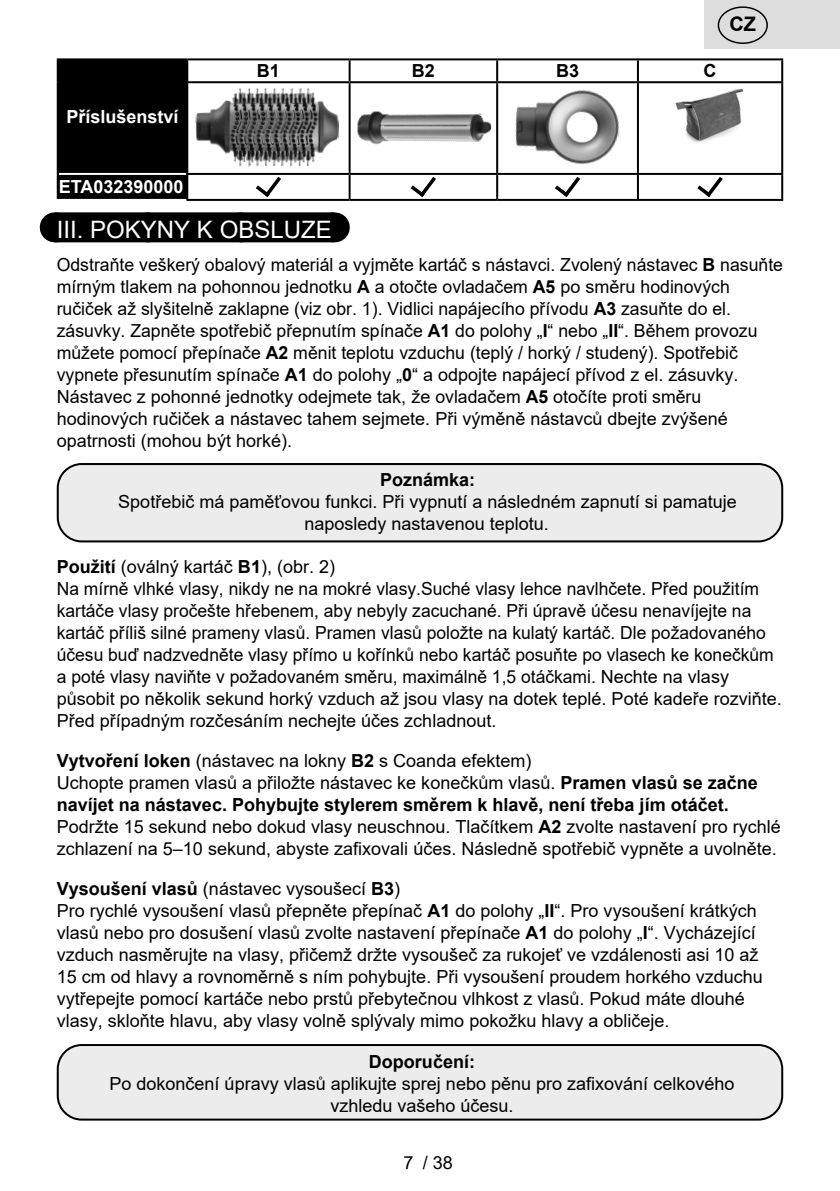
<style>
.page{position:relative;width:840px;height:1191px;background:#fff}
.page>*{position:absolute;margin:0;border:0;box-sizing:border-box;transform-origin:0 0}
.Grafický_nadpis_ETA{font:24px "Arial";color:#fff}
.t1{font:700 20px "Arial";color:#000}
.Normální{font:18px/22px "Arial";color:#000}
.Základní_odstavec{font:700 18px "Arial";color:#fff}
.Normální-2{font:700 18px "Arial";color:#000}
.Základní_odstavec-2{font:700 18px "Arial";color:#000}
.s1{font-weight:700}
</style>
<div class="page">
<div style="left:703px;top:0;width:136px;height:48px;background:#ddd"></div>
<div style="left:717px;top:6px;width:50px;height:38px;border:1px solid #000;border-radius:50%"></div>
<div style="left:55px;top:212px;width:278px;height:30px;background:#000"></div>
<svg style="left:148px;top:212px;width:139px;height:1px"></svg>
<hr style="left:333px;top:212px;width:1px;height:30px;background:#000">
<div style="left:59px;top:60px;width:127px;height:139px;background:#000"></div>
<hr style="left:349px;top:58px;width:148px;height:2px;background:#000">
<hr style="left:348px;top:60px;width:2px;height:21px;background:#000">
<hr style="left:497px;top:58px;width:140px;height:2px;background:#000">
<hr style="left:496px;top:60px;width:2px;height:21px;background:#000">
<hr style="left:637px;top:58px;width:145px;height:2px;background:#000">
<hr style="left:636px;top:60px;width:2px;height:21px;background:#000">
<hr style="left:780px;top:60px;width:2px;height:21px;background:#000">
<hr style="left:349px;top:81px;width:148px;height:2px;background:#000">
<hr style="left:348px;top:83px;width:2px;height:90px;background:#000">
<hr style="left:497px;top:81px;width:140px;height:2px;background:#000">
<hr style="left:496px;top:83px;width:2px;height:90px;background:#000">
<hr style="left:637px;top:81px;width:145px;height:2px;background:#000">
<hr style="left:636px;top:83px;width:2px;height:90px;background:#000">
<hr style="left:780px;top:83px;width:2px;height:90px;background:#000">
<hr style="left:186px;top:175px;width:2px;height:24px;background:#000">
<hr style="left:349px;top:173px;width:148px;height:2px;background:#000">
<hr style="left:348px;top:175px;width:2px;height:24px;background:#000">
<hr style="left:497px;top:173px;width:140px;height:2px;background:#000">
<hr style="left:637px;top:173px;width:145px;height:2px;background:#000">
<hr style="left:636px;top:175px;width:2px;height:24px;background:#000">
<hr style="left:780px;top:175px;width:2px;height:24px;background:#000">
<hr style="left:186px;top:199px;width:163px;height:2px;background:#000">
<hr style="left:349px;top:199px;width:148px;height:2px;background:#000">
<hr style="left:497px;top:199px;width:140px;height:2px;background:#000">
<hr style="left:637px;top:199px;width:145px;height:2px;background:#000">
<hr style="left:59px;top:173px;width:127px;height:2px;background:#fff">
<hr style="left:186px;top:173px;width:163px;height:2px;background:#000">
<hr style="left:57px;top:58px;width:130px;height:2px;background:#000">
<hr style="left:57px;top:60px;width:2px;height:22px;background:#000">
<hr style="left:187px;top:58px;width:162px;height:2px;background:#000">
<hr style="left:186px;top:60px;width:2px;height:21px;background:#000">
<hr style="left:57px;top:82px;width:2px;height:92px;background:#000">
<hr style="left:186px;top:81px;width:163px;height:2px;background:#000">
<hr style="left:186px;top:83px;width:2px;height:90px;background:#000">
<hr style="left:57px;top:174px;width:2px;height:25px;background:#000">
<hr style="left:496px;top:175px;width:2px;height:24px;background:#000">
<img style="left:195px;top:88px;width:144px;height:79px">
<img style="left:357px;top:111px;width:134px;height:34px">
<img style="left:515px;top:89px;width:104px;height:75px">
<img style="left:675px;top:88px;width:69px;height:55px">
<svg style="left:255px;top:177px;width:26px;height:20px"></svg>
<svg style="left:410px;top:177px;width:26px;height:20px"></svg>
<svg style="left:555px;top:177px;width:25px;height:20px"></svg>
<svg style="left:697px;top:177px;width:25px;height:20px"></svg>
<div style="left:58px;top:464px;width:723px;height:77px;background:#ececec;border-radius:24px"></div>
<div style="left:57px;top:463px;width:725px;height:79px;border:2px solid #000;border-radius:24px"></div>
<div style="left:58px;top:1045px;width:723px;height:74px;background:#ececec;border-radius:24px"></div>
<div style="left:57px;top:1044px;width:725px;height:76px;border:2px solid #000;border-radius:24px"></div>
<p class="Základní_odstavec" style="left:66px;top:104px;width:114px">Příslušenství</p>
<p class="Základní_odstavec-2" style="left:257px;top:58px;width:25px">B1</p>
<p class="Základní_odstavec-2" style="left:411px;top:58px;width:25px">B2</p>
<p class="Základní_odstavec-2" style="left:555px;top:58px;width:25px">B3</p>
<p class="Základní_odstavec-2" style="left:703px;top:58px;width:14px">C</p>
<p class="t1" style="left:729px;top:10px;width:28px">CZ</p>
<p class="Základní_odstavec" style="left:59px;top:174px;width:126px">ETA032390000</p>
<p class="Grafický_nadpis_ETA" style="left:57px;top:213px;width:276px">III. POKYNY K OBSLUZE</p>
<p class="Normální" style="left:57px;top:253px;width:727px">Odstraňte veškerý obalový materiál a vyjměte kartáč s nástavci. Zvolený nástavec <span class="s1">B</span> nasuňte mírným tlakem na pohonnou jednotku <span class="s1">A</span> a otočte ovladačem <span class="s1">A5</span> po směru hodinových ručiček až slyšitelně zaklapne (viz obr. 1). Vidlici napájecího přívodu <span class="s1">A3</span> zasuňte do el. zásuvky. Zapněte spotřebič přepnutím spínače <span class="s1">A1</span> do polohy „<span class="s1">I</span>“ nebo „<span class="s1">II</span>“. Během provozu můžete pomocí přepínače <span class="s1">A2</span> měnit teplotu vzduchu (teplý / horký / studený). Spotřebič vypnete přesunutím spínače <span class="s1">A1</span> do polohy „<span class="s1">0</span>“ a odpojte napájecí přívod z el. zásuvky.<br>Nástavec z pohonné jednotky odejmete tak, že ovladačem <span class="s1">A5</span> otočíte proti směru hodinových ručiček a nástavec tahem sejmete. Při výměně nástavců dbejte zvýšené opatrnosti (mohou být horké).</p>
<p class="Normální-2" style="left:380px;top:467px;width:97px">Poznámka:</p>
<p class="Normální" style="left:118px;top:491px;width:620px;text-align:center">Spotřebič má paměťovou funkci. Při vypnutí a následném zapnutí si pamatuje naposledy nastavenou teplotu.</p>
<p class="Normální" style="left:57px;top:555px;width:280px"><span class="s1">Použití</span> (oválný kartáč <span class="s1">B1</span>), (obr. 2)</p>
<p class="Normální" style="left:57px;top:577px;width:726px">Na mírně vlhké vlasy, nikdy ne na mokré vlasy.Suché vlasy lehce navlhčete. Před použitím kartáče vlasy pročešte hřebenem, aby nebyly zacuchané. Při úpravě účesu nenavíjejte na kartáč příliš silné prameny vlasů. Pramen vlasů položte na kulatý kartáč. Dle požadovaného účesu buď nadzvedněte vlasy přímo u kořínků nebo kartáč posuňte po vlasech ke konečkům a poté vlasy naviňte v požadovaném směru, maximálně 1,5 otáčkami. Nechte na vlasy působit po několik sekund horký vzduch až jsou vlasy na dotek teplé. Poté kadeře rozviňte.<br>Před případným rozčesáním nechejte účes zchladnout.</p>
<p class="Normální" style="left:57px;top:749px;width:476px"><span class="s1">Vytvoření loken</span> (nástavec na lokny <span class="s1">B2</span> s Coanda efektem)</p>
<p class="Normální" style="left:57px;top:771px;width:725px">Uchopte pramen vlasů a přiložte nástavec ke konečkům vlasů. <span class="s1">Pramen vlasů se začne navíjet na nástavec. Pohybujte stylerem směrem k hlavě, není třeba jím otáčet.<br></span>Podržte 15 sekund nebo dokud vlasy neuschnou. Tlačítkem <span class="s1">A2</span> zvolte nastavení pro rychlé zchlazení na 5–10 sekund, abyste zafixovali účes. Následně spotřebič vypněte a uvolněte.</p>
<p class="Normální" style="left:57px;top:877px;width:345px"><span class="s1">Vysoušení vlasů</span> (nástavec vysoušecí <span class="s1">B3</span>)</p>
<p class="Normální" style="left:57px;top:899px;width:707px">Pro rychlé vysoušení vlasů přepněte přepínač <span class="s1">A1</span> do polohy „<span class="s1">II</span>“. Pro vysoušení krátkých vlasů nebo pro dosušení vlasů zvolte nastavení přepínače <span class="s1">A1</span> do polohy „<span class="s1">I</span>“. Vycházející vzduch nasměrujte na vlasy, přičemž držte vysoušeč za rukojeť ve vzdálenosti asi 10 až 15 cm od hlavy a rovnoměrně s ním pohybujte. Při vysoušení proudem horkého vzduchu vytřepejte pomocí kartáče nebo prstů přebytečnou vlhkost z vlasů. Pokud máte dlouhé vlasy, skloňte hlavu, aby vlasy volně splývaly mimo pokožku hlavy a obličeje.</p>
<p class="Normální-2" style="left:369px;top:1049px;width:108px">Doporučení:</p>
<p class="Normální" style="left:109px;top:1072px;width:626px;text-align:center">Po dokončení úpravy vlasů aplikujte sprej nebo pěnu pro zafixování celkového vzhledu vašeho účesu.</p>
<p class="Normální" style="left:403px;top:1151px;width:51px">7 / 38</p>
</div>
